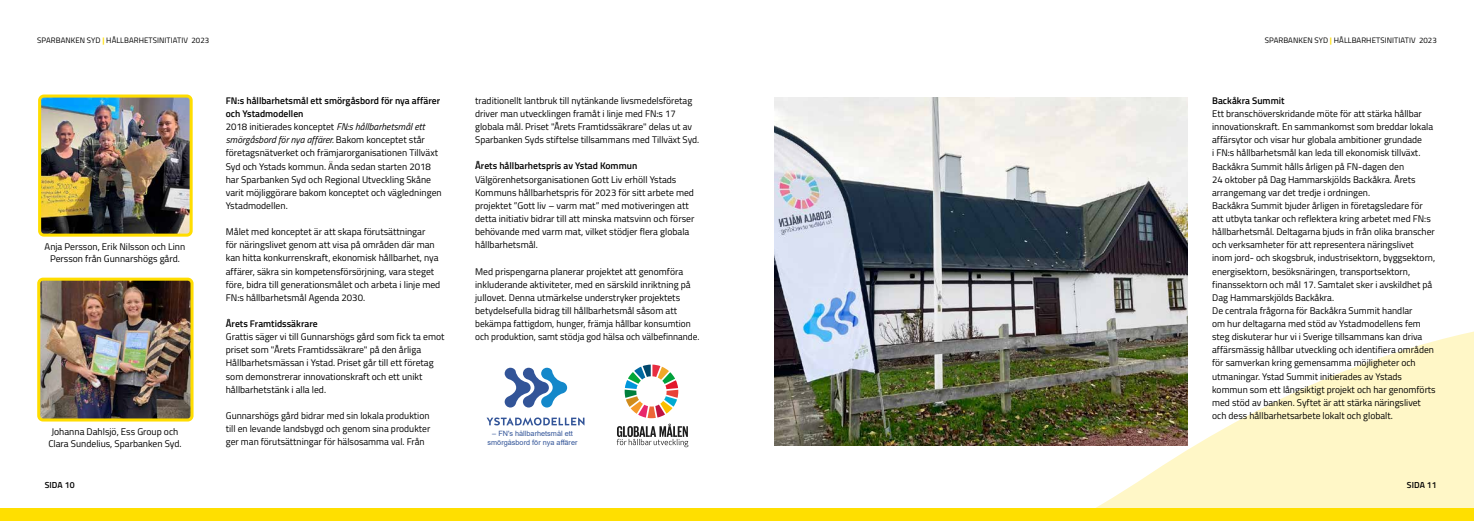
<style>
.page{position:relative;width:1474px;height:521px;background:#fff}
.page>*{position:absolute;margin:0;border:0;box-sizing:border-box;transform-origin:0 0}
.t1{font:9.62px/13.1px "Titillium Web";color:#000}
.t2{font:600 9.62px "Titillium Web";color:#000}
.t3{font:600 8.75px "Titillium Web";letter-spacing:.005em;color:#000}
.t4{font:7.88px "Titillium Web";letter-spacing:.01em;color:#000}
.t5{font:7.26px/8.8px "Arial";color:#325498;text-align:center}
.s1{font-weight:700;color:#ffdf00}
.s2{font-weight:600}
.s3{font-style:italic}
</style>
<div class="page">
<svg style="left:1050px;top:329px;width:423px;height:179px;fill:#fff7c7"></svg>
<img style="left:774px;top:97px;width:413px;height:348px">
<img style="left:42px;top:99px;width:147px;height:134px">
<div style="left:38px;top:95px;width:155px;height:142px;border:3px solid #fd0;border-radius:4px"></div>
<img style="left:41px;top:282px;width:148px;height:135px">
<div style="left:37px;top:278px;width:156px;height:143px;border:3px solid #fd0;border-radius:4px"></div>
<div style="left:0;top:508px;width:1473px;height:13px;background:#ffdf00"></div>
<svg style="left:624px;top:364px;width:54px;height:54px"></svg>
<svg style="left:616px;top:424px;width:72px;height:23px"></svg>
<svg style="left:486px;top:417px;width:98px;height:8px"></svg>
<svg style="left:504px;top:368px;width:63px;height:39px"></svg>
<p class="t4" style="left:37px;top:34px;width:173px">SPARBANKEN SYD <span class="s1">|</span> HÅLLBARHETSINITIATIV 2023</p>
<p class="t4" style="left:1264px;top:34px;width:173px">SPARBANKEN SYD <span class="s1">|</span> HÅLLBARHETSINITIATIV 2023</p>
<p class="t1" style="left:45px;top:240px;width:142px;line-height:12.2px;text-align:center">Anja Persson, Erik Nilsson och Linn<br>Persson från Gunnarshögs gård.</p>
<p class="t1" style="left:48px;top:425px;width:135px;line-height:12.2px;text-align:center">Johanna Dahlsjö, Ess Group och<br>Clara Sundelius, Sparbanken Syd.</p>
<p class="t3" style="left:45px;top:478px;width:31px">SIDA 10</p>
<p class="t1" style="left:226px;top:93px;width:217px"><span class="s2">FN:s hållbarhetsmål ett smörgåsbord för nya affärer och Ystadmodellen<br></span>2018 initierades konceptet <span class="s3">FN:s hållbarhetsmål ett smörgåsbord för nya affärer.</span> Bakom konceptet står företagsnätverket och främjarorganisationen Tillväxt Syd och Ystads kommun. Ända sedan starten 2018 har Sparbanken Syd och Regional Utveckling Skåne varit möjliggörare bakom konceptet och vägledningen Ystadmodellen.</p>
<p class="t1" style="left:226px;top:225px;width:216px">Målet med konceptet är att skapa förutsättningar<br>för näringslivet genom att visa på områden där man kan hitta konkurrenskraft, ekonomisk hållbarhet, nya affärer, säkra sin kompetensförsörjning, vara steget före, bidra till generationsmålet och arbeta i linje med FN:s hållbarhetsmål Agenda 2030.</p>
<p class="t2" style="left:226px;top:316px;width:93px">Årets Framtidssäkrare</p>
<p class="t1" style="left:226px;top:330px;width:220px">Grattis säger vi till Gunnarshögs gård som fick ta emot priset som "Årets Framtidssäkrare" på den årliga Hållbarhetsmässan i Ystad. Priset går till ett företag som demonstrerar innovationskraft och ett unikt hållbarhetstänk i alla led.</p>
<p class="t1" style="left:226px;top:408px;width:206px;text-align:justify">Gunnarshögs gård bidrar med sin lokala produktion till en levande landsbygd och genom sina produkter ger man förutsättningar för hälsosamma val. Från</p>
<p class="t1" style="left:475px;top:93px;width:226px">traditionellt lantbruk till nytänkande livsmedelsföretag driver man utvecklingen framåt i linje med FN:s 17 globala mål. Priset "Årets Framtidssäkrare" delas ut av Sparbanken Syds stiftelse tillsammans med Tillväxt Syd.</p>
<p class="t2" style="left:475px;top:159px;width:163px">Årets hållbarhetspris av Ystad Kommun</p>
<p class="t1" style="left:475px;top:172px;width:221px">Välgörenhetsorganisationen Gott Liv erhöll Ystads Kommuns hållbarhetspris för 2023 för sitt arbete med projektet ”Gott liv – varm mat” med motiveringen att detta initiativ bidrar till att minska matsvinn och förser behövande med varm mat, vilket stödjer flera globala hållbarhetsmål.</p>
<p class="t1" style="left:475px;top:264px;width:226px">Med prispengarna planerar projektet att genomföra inkluderande aktiviteter, med en särskild inriktning på jullovet. Denna utmärkelse understryker projektets betydelsefulla bidrag till hållbarhetsmål såsom att bekämpa fattigdom, hunger, främja hållbar konsumtion och produktion, samt stödja god hälsa och välbefinnande.</p>
<p class="t5" style="left:487px;top:429px;width:91px">– FN's hållbarhetsmål ett smörgåsbord för nya affärer</p>
<p class="t2" style="left:1212px;top:93px;width:74px">Backåkra Summit</p>
<p class="t1" style="left:1212px;top:107px;width:225px">Ett branschöverskridande möte för att stärka hållbar innovationskraft. En sammankomst som breddar lokala affärsytor och visar hur globala ambitioner grundade<br>i FN:s hållbarhetsmål kan leda till ekonomisk tillväxt.<br>Backåkra Summit hålls årligen på FN-dagen den<br>24 oktober på Dag Hammarskjölds Backåkra. Årets arrangemang var det tredje i ordningen.<br>Backåkra Summit bjuder årligen in företagsledare för att utbyta tankar och reflektera kring arbetet med FN:s hållbarhetsmål. Deltagarna bjuds in från olika branscher och verksamheter för att representera näringslivet inom jord- och skogsbruk, industrisektorn, byggsektorn, energisektorn, besöksnäringen, transportsektorn, finanssektorn och mål 17. Samtalet sker i avskildhet på Dag Hammarskjölds Backåkra.<br>De centrala frågorna för Backåkra Summit handlar<br>om hur deltagarna med stöd av Ystadmodellens fem steg diskuterar hur vi i Sverige tillsammans kan driva affärsmässig hållbar utveckling och identifiera områden för samverkan kring gemensamma möjligheter och utmaningar. Ystad Summit initierades av Ystads kommun som ett långsiktigt projekt och har genomförts med stöd av banken. Syftet är att stärka näringslivet och dess hållbarhetsarbete lokalt och globalt.</p>
<p class="t3" style="left:1406px;top:478px;width:31px">SIDA 11</p>
</div>
